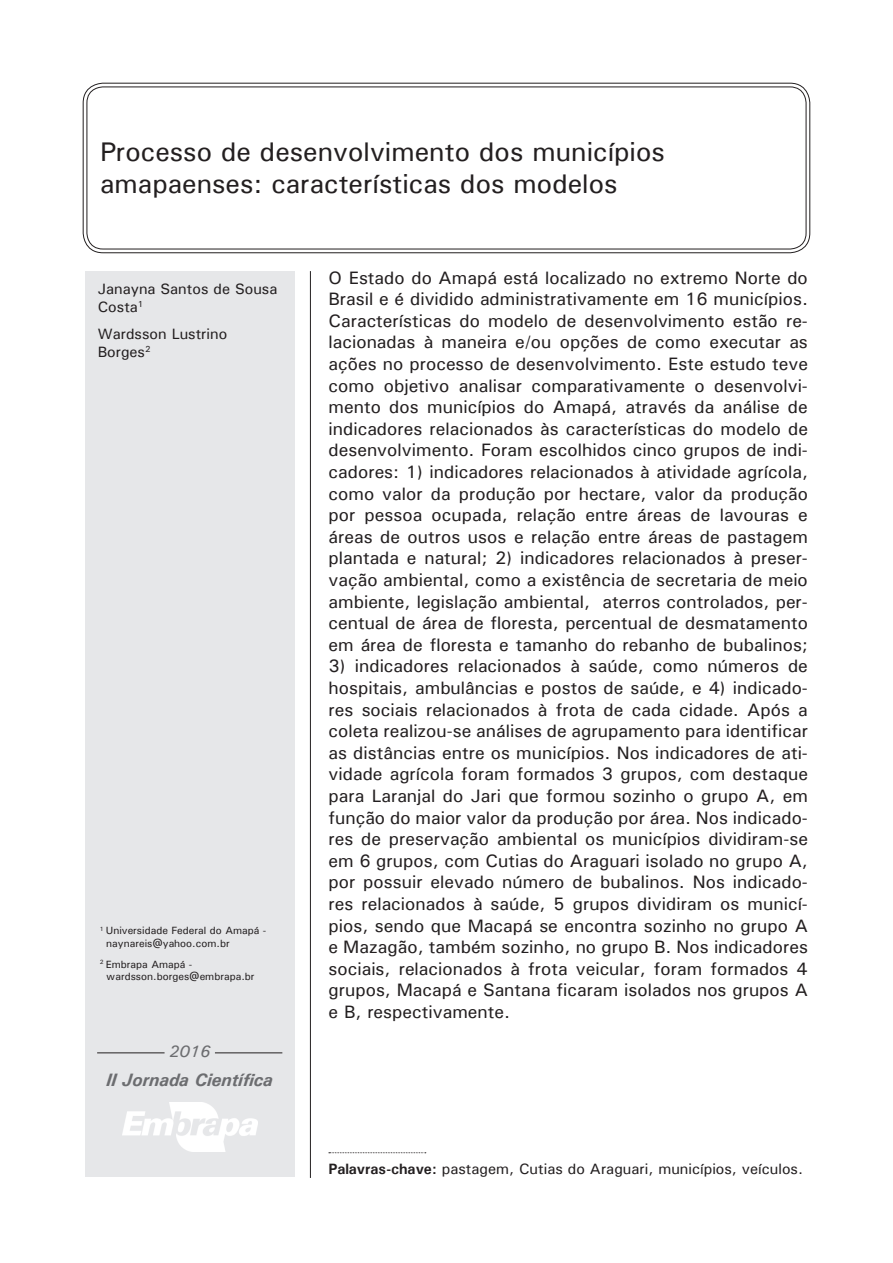
<style>
.page{position:relative;width:893px;height:1263px;background:#fff}
.page>*{position:absolute;margin:0;border:0;box-sizing:border-box;transform-origin:0 0}
.t1{font:500 27px/32.4px "Univers";color:#231f20}
.t2{font:500 18px/21.6px "Univers";color:#231f20;text-align:justify}
.t3{font:italic 700 18px "Univers";color:#6c6d70}
.t4{font:italic 500 16.5px "Univers";color:#6c6d70}
.t5{font:500 15px/18px "Univers";color:#231f20}
.t6{font:500 10.5px/12.6px "Univers";color:#231f20}
.s1{font-weight:700}
</style>
<div class="page">
<hr style="left:310px;top:271px;width:1px;height:907px;background:#231f20">
<div style="left:85px;top:1035px;width:209px;height:142px;background:#e6e7e9"></div>
<img style="left:122px;top:1102px;width:135px;height:49px">
<hr style="left:97px;top:1052px;width:68px;height:1px;background:#231f20">
<hr style="left:215px;top:1052px;width:67px;height:1px;background:#231f20">
<div style="left:83px;top:83px;width:727px;height:170px;border:1px solid #231f20;border-radius:20px"></div>
<div style="left:87px;top:87px;width:719px;height:162px;border:1px solid #231f20;border-radius:16px"></div>
<div style="left:85px;top:271px;width:209px;height:479px;background:#e6e7e9"></div>
<svg style="left:329px;top:1152px;width:97px;height:1px"></svg>
<div style="left:85px;top:750px;width:209px;height:285px;background:#e6e7e9"></div>
<h1 class="t1" style="left:100px;top:135px;width:566px">Processo de desenvolvimento dos municípios amapaenses: características dos modelos</h1>
<p class="t5" style="left:98px;top:280px;width:181px">Janayna Santos de Sousa<br>Costa<sup>1</sup></p>
<p class="t5" style="left:98px;top:324px;width:131px">Wardsson Lustrino<br>Borges<sup>2</sup></p>
<p class="t6" style="left:106px;top:924px;width:162px;text-indent:-6px"><sup>1</sup> Universidade Federal do Amapá - naynareis@yahoo.com.br</p>
<p class="t6" style="left:106px;top:957px;width:150px;text-indent:-6px"><sup>2</sup> Embrapa Amapá - wardsson.borges@embrapa.br</p>
<p class="t4" style="left:169px;top:1041px;width:43px">2016</p>
<p class="t3" style="left:107px;top:1068px;width:168px">II Jornada Científica</p>
<p class="t2" style="left:328px;top:266px;width:481px">O Estado do Amapá está localizado no extremo Norte do Brasil e é dividido administrativamente em 16 municípios.<br>Características do modelo de desenvolvimento estão re&shy;lacionadas à maneira e/ou opções de como executar as ações no processo de desenvolvimento. Este estudo teve como objetivo analisar comparativamente o desenvolvi&shy;mento dos municípios do Amapá, através da análise de indicadores relacionados às características do modelo de desenvolvimento. Foram escolhidos cinco grupos de indi&shy;cadores: 1) indicadores relacionados à atividade agrícola, como valor da produção por hectare, valor da produção por pessoa ocupada, relação entre áreas de lavouras e áreas de outros usos e relação entre áreas de pastagem plantada e natural; 2) indicadores relacionados à preser&shy;vação ambiental, como a existência de secretaria de meio ambiente, legislação ambiental, aterros controlados, per&shy;centual de área de floresta, percentual de desmatamento em área de floresta e tamanho do rebanho de bubalinos;</p>
<p class="t2" style="left:328px;top:655px;width:481px">3) indicadores relacionados à saúde, como números de hospitais, ambulâncias e postos de saúde, e 4) indicado&shy;res sociais relacionados à frota de cada cidade. Após a coleta realizou-se análises de agrupamento para identificar as distâncias entre os municípios. Nos indicadores de ati&shy;vidade agrícola foram formados 3 grupos, com destaque para Laranjal do Jari que formou sozinho o grupo A, em função do maior valor da produção por área. Nos indicado&shy;res de preservação ambiental os municípios dividiram-se em 6 grupos, com Cutias do Araguari isolado no grupo A, por possuir elevado número de bubalinos. Nos indicado&shy;res relacionados à saúde, 5 grupos dividiram os municí&shy;pios, sendo que Macapá se encontra sozinho no grupo A e Mazagão, também sozinho, no grupo B. Nos indicadores sociais, relacionados à frota veicular, foram formados 4 grupos, Macapá e Santana ficaram isolados nos grupos A e B, respectivamente.</p>
<p class="t5" style="left:328px;top:1160px;width:476px"><span class="s1">Palavras-chave:</span> pastagem, Cutias do Araguari, municípios, veículos.</p>
</div>
